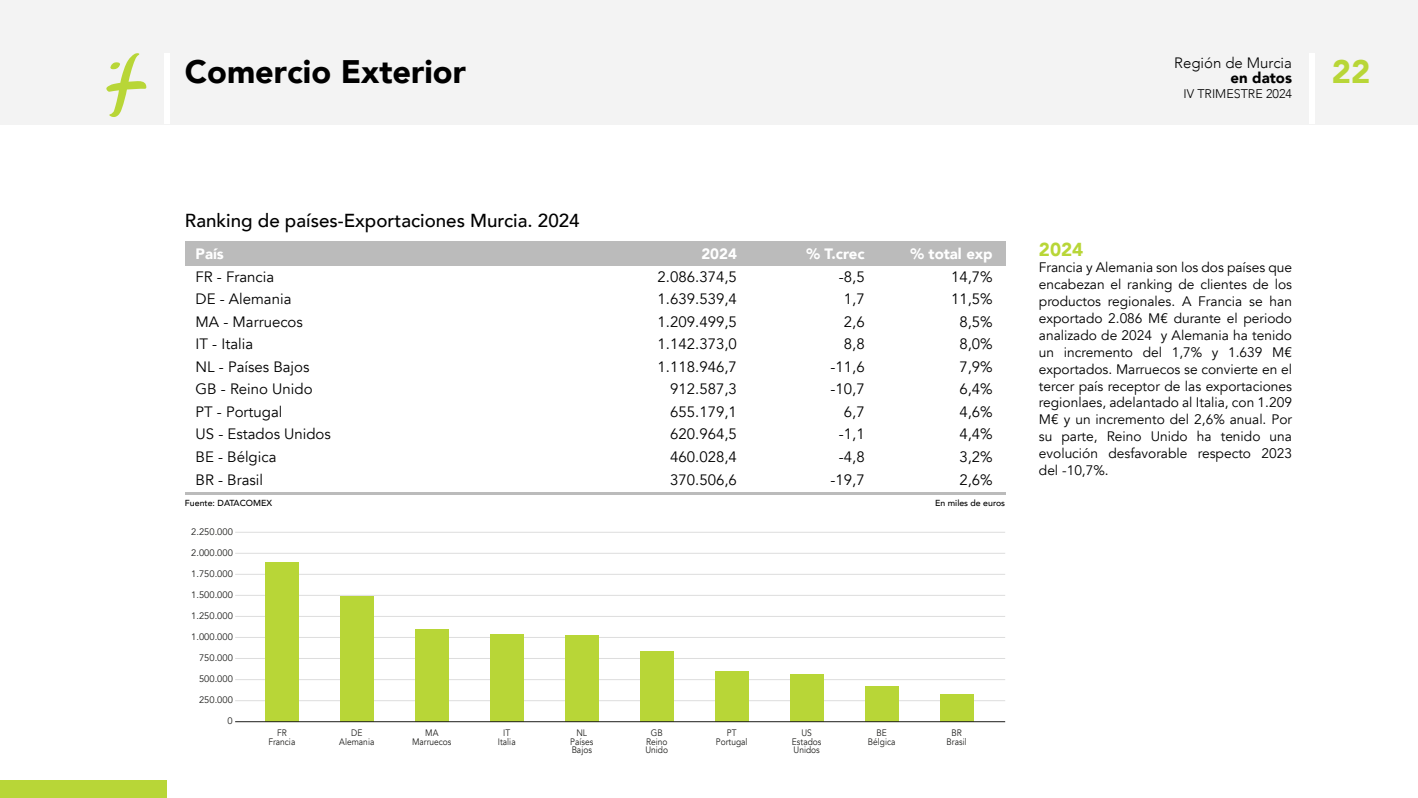
<style>
.page{position:relative;width:1418px;height:798px;background:#fff}
.page>*{position:absolute;margin:0;border:0;box-sizing:border-box;transform-origin:0 0}
.t1{font:900 32.5px "Avenir";color:#000}
.t2{font:900 32.5px "Avenir";color:#b8d637}
.t3{font:500 18.75px "Avenir";color:#000}
.t4{font:900 18.75px "Avenir";color:#b8d637}
.t5{font:15px/22.5px "Avenir";color:#000;text-align:right}
.t6{font:900 15px "Avenir";color:#fff}
.t7{font:300 15px "Avenir";color:#000}
.t8{font:900 15px "Avenir";color:#000}
.t9{font:13.75px/16.9px "Avenir";color:#000;text-align:justify}
.t10{font:300 12.5px "Avenir";color:#000}
.t11{font:9.38px/8.6px "Avenir";color:#1d1d1b;text-align:center;scale:.9 1}
.t12{font:9.38px "Avenir";color:#1d1d1b}
.t13{font:500 8.75px "Avenir";color:#000}
</style>
<div class="page">
<hr style="left:235px;top:616px;width:770px;height:1px;background:#ddd">
<hr style="left:235px;top:531px;width:770px;height:1px;background:#ddd">
<hr style="left:235px;top:637px;width:770px;height:1px;background:#ddd">
<hr style="left:235px;top:595px;width:770px;height:1px;background:#ddd">
<hr style="left:235px;top:679px;width:770px;height:1px;background:#ddd">
<hr style="left:235px;top:658px;width:770px;height:1px;background:#ddd">
<hr style="left:235px;top:573px;width:770px;height:1px;background:#ddd">
<hr style="left:235px;top:552px;width:770px;height:1px;background:#ddd">
<hr style="left:235px;top:700px;width:770px;height:1px;background:#ddd">
<div style="left:0;top:780px;width:167px;height:17px;background:#b8d637"></div>
<div style="left:0;top:0;width:1417px;height:124px;background:#f3f3f3"></div>
<div style="left:164px;top:53px;width:5px;height:71px;background:#fff"></div>
<div style="left:1309px;top:53px;width:5px;height:71px;background:#fff"></div>
<div style="left:185px;top:241px;width:820px;height:24px;background:#bbb"></div>
<hr style="left:185px;top:492px;width:820px;height:2px;background:#bbb">
<div style="left:265px;top:562px;width:34px;height:159px;background:#b8d637"></div>
<div style="left:340px;top:596px;width:34px;height:125px;background:#b8d637"></div>
<div style="left:415px;top:629px;width:34px;height:92px;background:#b8d637"></div>
<div style="left:490px;top:634px;width:34px;height:87px;background:#b8d637"></div>
<div style="left:639px;top:651px;width:34px;height:70px;background:#b8d637"></div>
<div style="left:714px;top:671px;width:34px;height:50px;background:#b8d637"></div>
<div style="left:789px;top:674px;width:34px;height:47px;background:#b8d637"></div>
<div style="left:864px;top:686px;width:34px;height:35px;background:#b8d637"></div>
<div style="left:939px;top:693px;width:34px;height:28px;background:#b8d637"></div>
<div style="left:565px;top:635px;width:33px;height:86px;background:#b8d637"></div>
<hr style="left:235px;top:721px;width:770px;height:1px;background:#1d1d1b">
<svg style="left:106px;top:53px;width:40px;height:64px"></svg>
<h1 class="t1" style="left:185px;top:43px;width:282px">Comercio Exterior</h1>
<p class="t7" style="left:1174px;top:54px;width:119px">Región de Murcia</p>
<p class="t8" style="left:1230px;top:65px;width:63px">en datos</p>
<p class="t10" style="left:1183px;top:86px;width:110px">IV TRIMESTRE 2024</p>
<h1 class="t2" style="left:1331px;top:43px;width:40px">22</h1>
<h2 class="t3" style="left:185px;top:204px;width:396px">Ranking de países-Exportaciones Murcia. 2024</h2>
<p class="t6" style="left:195px;top:241px;width:30px">País</p>
<p class="t5" style="left:195px;top:265px;width:137px;text-align:left">FR - Francia<br>DE - Alemania<br>MA - Marruecos<br>IT - Italia<br>NL - Países Bajos<br>GB - Reino Unido<br>PT - Portugal<br>US - Estados Unidos<br>BE - Bélgica<br>BR - Brasil</p>
<p class="t6" style="left:701px;top:241px;width:37px">2024</p>
<p class="t5" style="left:657px;top:265px;width:81px">2.086.374,5<br>1.639.539,4<br>1.209.499,5<br>1.142.373,0<br>1.118.946,7<br>912.587,3<br>655.179,1<br>620.964,5<br>460.028,4<br>370.506,6</p>
<p class="t6" style="left:806px;top:241px;width:60px">% T.crec</p>
<p class="t5" style="left:830px;top:265px;width:36px">-8,5<br>1,7<br>2,6<br>8,8 -11,6 -10,7<br>6,7 -1,1 -4,8 -19,7</p>
<p class="t6" style="left:910px;top:241px;width:84px">% total exp</p>
<p class="t5" style="left:951px;top:265px;width:43px;text-align:center">14,7%<br>11,5%<br>8,5%<br>8,0%<br>7,9%<br>6,4%<br>4,6%<br>4,4%<br>3,2%<br>2,6%</p>
<p class="t13" style="left:185px;top:495px;width:89px">Fuente: DATACOMEX</p>
<p class="t13" style="left:935px;top:495px;width:72px">En miles de euros</p>
<p class="t12" style="left:191px;top:525px;width:43px">2.250.000</p>
<p class="t12" style="left:191px;top:546px;width:43px">2.000.000</p>
<p class="t12" style="left:191px;top:567px;width:43px">1.750.000</p>
<p class="t12" style="left:191px;top:589px;width:43px">1.500.000</p>
<p class="t12" style="left:191px;top:610px;width:43px">1.250.000</p>
<p class="t12" style="left:191px;top:631px;width:43px">1.000.000</p>
<p class="t12" style="left:199px;top:652px;width:35px">750.000</p>
<p class="t12" style="left:199px;top:673px;width:35px">500.000</p>
<p class="t12" style="left:199px;top:694px;width:35px">250.000</p>
<p class="t12" style="left:227px;top:715px;width:7px">0</p>
<p class="t11" style="left:412px;top:728px;width:45px">MA<br>Marruecos</p>
<p class="t11" style="left:792px;top:728px;width:34px">US<br>Estados<br>Unidos</p>
<p class="t11" style="left:645px;top:728px;width:27px">GB<br>Reino<br>Unido</p>
<p class="t11" style="left:339px;top:728px;width:40px">DE<br>Alemania</p>
<p class="t11" style="left:570px;top:728px;width:27px">NL<br>Países<br>Bajos</p>
<p class="t11" style="left:716px;top:728px;width:37px">PT<br>Portugal</p>
<p class="t11" style="left:268px;top:728px;width:31px">FR<br>Francia</p>
<p class="t11" style="left:498px;top:728px;width:21px">IT<br>Italia</p>
<p class="t11" style="left:868px;top:728px;width:32px">BE<br>Bélgica</p>
<p class="t11" style="left:946px;top:728px;width:24px">BR<br>Brasil</p>
<h2 class="t4" style="left:1038px;top:233px;width:46px">2024</h2>
<p class="t9" style="left:1038px;top:259px;width:255px">Francia y Alemania son los dos países que encabezan el ranking de clientes de los productos regionales. A Francia se han exportado 2.086 M€ durante el periodo analizado de 2024 y Alemania ha tenido un incremento del 1,7% y 1.639 M€ exportados. Marruecos se convierte en el tercer país receptor de las exportaciones regionlaes, adelantado al Italia, con 1.209<br>M€ y un incremento del 2,6% anual. Por su parte, Reino Unido ha tenido una evolución desfavorable respecto 2023 del -10,7%.</p>
</div>
